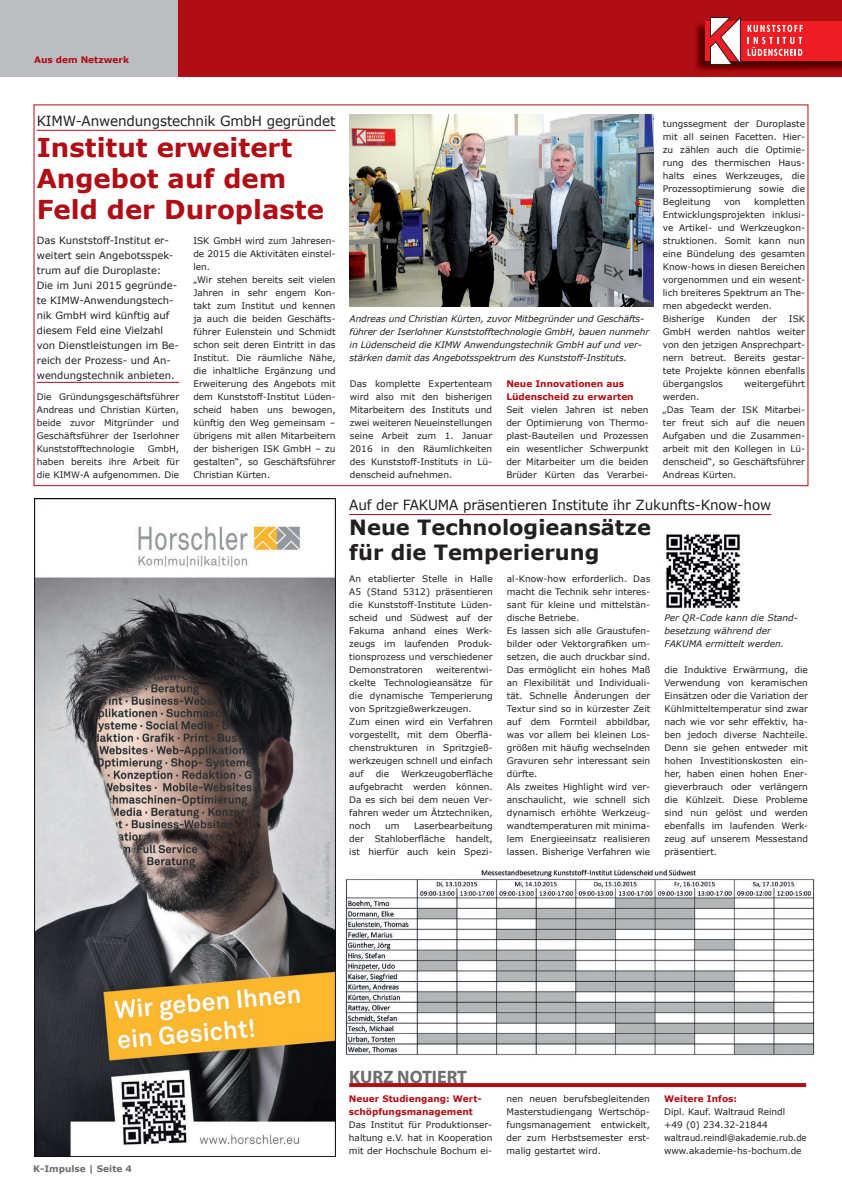
<style>
.page{position:relative;width:842px;height:1191px;background:#fff}
.page>*{position:absolute;margin:0;border:0;box-sizing:border-box;transform-origin:0 0}
.t1{font:700 26px/31.2px "Verdana";color:#b00d15}
.t2{font:700 21px/25.2px "Verdana";color:#231f20}
.t3{font:700 18px "Myriad";color:#6c6d70}
.t4{font:14px "Verdana";letter-spacing:-.01em;color:#231f20}
.t5{font:10px/15px "Verdana";color:#231f20}
.t6{font:9px/13px "Verdana";color:#231f20;text-align:justify}
.t7{font:italic 9px/13px "Verdana";letter-spacing:-.01em;color:#231f20}
.t8{font:700 9px/13px "Verdana";color:#b00d15}
.t9{font:700 9px "Verdana";color:#6c6d70}
</style>
<div class="page">
<div style="left:177px;top:0;width:665px;height:77px;background:#b00d15"></div>
<div style="left:0;top:0;width:177px;height:77px;background:#bcbdc0"></div>
<div style="left:194px;top:53px;width:614px;height:15px;background:#b00d15"></div>
<img style="left:694px;top:22px;width:148px;height:51px">
<img style="left:694px;top:53px;width:114px;height:15px">
<div style="left:705px;top:21px;width:137px;height:40px;background:#ee1d23"></div>
<svg style="left:710px;top:16px;width:31px;height:49px"></svg>
<svg style="left:748px;top:25px;width:55px;height:31px"></svg>
<img style="left:346px;top:869px;width:469px;height:187px">
<img style="left:34px;top:498px;width:301px;height:658px">
<hr style="left:349px;top:1083px;width:457px;height:4px;background:#b00d15">
<hr style="left:37px;top:382px;width:142px;height:1px;background:#b00d15">
<img style="left:350px;top:114px;width:303px;height:192px">
<hr style="left:37px;top:130px;width:299px;height:1px;background:#b00d15">
<hr style="left:349px;top:514px;width:422px;height:1px;background:#b00d15">
<img style="left:666px;top:534px;width:74px;height:75px">
<p class="t8" style="left:34px;top:53px;width:97px">Aus dem Netzwerk</p>
<h3 class="t4" style="left:37px;top:111px;width:300px">KIMW-Anwendungstechnik GmbH gegründet</h3>
<h1 class="t1" style="left:37px;top:131px;width:289px">Institut erweitert<br>Angebot auf dem<br>Feld der Duroplaste</h1>
<p class="t5" style="left:37px;top:233px;width:144px">Das Kunststoff-Institut er&shy;weitert sein Angebotsspek&shy;trum auf die Duroplaste:<br>Die im Juni 2015 gegründe&shy;te KIMW-Anwendungstech&shy;nik GmbH wird künftig auf diesem Feld eine Vielzahl von Dienstleistungen im Be&shy;reich der Prozess- und An&shy;wendungstechnik anbieten.</p>
<p class="t6" style="left:37px;top:390px;width:144px">Die Gründungsgeschäftsführer Andreas und Christian Kürten, beide zuvor Mitgründer und Geschäftsführer der Iserlohner Kunststofftechnologie</p>
<p class="t6" style="left:37px;top:442px;width:144px;text-indent:111px">GmbH, haben bereits ihre Arbeit für die KIMW-A aufgenommen. Die</p>
<p class="t6" style="left:193px;top:234px;width:144px;text-align:left">ISK GmbH wird zum Jahresen&shy;de 2015 die Aktivitäten einstel&shy;len.<br>„Wir stehen bereits seit vielen<br>Jahren in sehr engem Kon&shy;takt zum Institut und kennen ja auch die beiden Geschäfts&shy;führer Eulenstein und Schmidt schon seit deren Eintritt in das<br>Institut. Die räumliche Nähe, die inhaltliche Ergänzung und<br>Erweiterung des Angebots mit dem Kunststoff-Institut Lüden&shy;scheid haben uns bewogen, künftig den Weg gemeinsam – übrigens mit allen Mitarbeitern der bisherigen ISK GmbH – zu gestalten“, so Geschäftsführer<br>Christian Kürten.</p>
<p class="t7" style="left:350px;top:312px;width:301px">Andreas und Christian Kürten, zuvor Mitbegründer und Geschäfts&shy;führer der Iserlohner Kunststofftechnologie GmbH, bauen nunmehr in Lüdenscheid die KIMW Anwendungstechnik GmbH auf und ver&shy;stärken damit das Angebotsspektrum des Kunststoff-Instituts.</p>
<p class="t6" style="left:350px;top:377px;width:144px">Das komplette Expertenteam wird also mit den bisherigen Mitarbeitern des Instituts und zwei weiteren Neueinstellungen seine Arbeit zum 1. Januar 2016 in den Räumlichkeiten des Kunststoff-Instituts in Lü&shy;denscheid aufnehmen.</p>
<p class="t8" style="left:506px;top:377px;width:129px">Neue Innovationen aus<br>Lüdenscheid zu erwarten</p>
<p class="t6" style="left:506px;top:403px;width:144px">Seit vielen Jahren ist neben der Optimierung von Thermo&shy;plast-Bauteilen und Prozessen ein wesentlicher Schwerpunkt der Mitarbeiter um die beiden Brüder Kürten das Verarbei-</p>
<p class="t6" style="left:663px;top:117px;width:144px">tungssegment der Duroplaste mit all seinen Facetten. Hier&shy;zu zählen auch die Optimie&shy;rung des thermischen Haus&shy;halts eines Werkzeuges, die Prozess optimierung sowie die Begleitung</p>
<p class="t6" style="left:663px;top:195px;width:144px;text-align:left;text-indent:91px">kompletten<br>Entwicklungsprojekten inklusi&shy;ve Artikel- und Werkzeugkon&shy;struktionen. Somit kann nun eine Bündelung des gesamten<br>Know-hows in diesen Bereichen vorgenommen und ein wesent&shy;lich breiteres Spektrum an The&shy;men abgedeckt werden.<br>Bisherige</p>
<p class="t6" style="left:724px;top:195px;width:18px">von</p>
<p class="t6" style="left:716px;top:312px;width:36px">Kunden</p>
<p class="t6" style="left:762px;top:312px;width:16px">der</p>
<p class="t6" style="left:663px;top:312px;width:144px;text-indent:126px">ISK GmbH werden nahtlos weiter von den jetzigen Ansprechpart&shy;nern betreut. Bereits gestar&shy;tete Projekte können ebenfalls übergangslos</p>
<p class="t6" style="left:744px;top:377px;width:62px">weitergeführt</p>
<p class="t6" style="left:663px;top:390px;width:144px;text-align:left">werden.<br>„Das Team der ISK Mitarbei&shy;ter freut sich auf die neuen<br>Aufgaben und die Zusammen&shy;arbeit mit den Kollegen in Lü&shy;denscheid“, so Geschäftsführer<br>Andreas Kürten.</p>
<h3 class="t4" style="left:349px;top:495px;width:423px">Auf der FAKUMA präsentieren Institute ihr Zukunfts-Know-how</h3>
<h2 class="t2" style="left:349px;top:514px;width:303px">Neue Technologieansätze für die Temperierung</h2>
<p class="t6" style="left:349px;top:572px;width:145px">An etablierter Stelle in Halle A5 (Stand 5312) präsentieren die Kunststoff-Institute Lüden&shy;scheid und Südwest auf der Fakuma anhand eines Werk&shy;zeugs im laufenden Produk&shy;tionsprozess und verschiedener Demonstratoren</p>
<p class="t6" style="left:349px;top:663px;width:145px;text-align:left;text-indent:87px">weiterentwi&shy;ckelte Technologieansätze für die dynamische Temperierung von Spritzgießwerkzeugen.<br>Zum einen wird ein Verfahren vorgestellt, mit dem Oberflä&shy;chenstrukturen in Spritzgieß&shy;werkzeugen schnell und einfach auf</p>
<p class="t6" style="left:349px;top:767px;width:145px;text-indent:52px">Werkzeugoberfläche aufgebracht werden können.<br>Da es sich bei dem neuen Ver&shy;fahren weder um Ätztechniken, noch</p>
<p class="t6" style="left:376px;top:767px;width:15px">die</p>
<p class="t6" style="left:349px;top:819px;width:145px;text-indent:65px">Laserbearbeitung der Stahloberfläche handelt, ist hierfür auch kein Spezi-</p>
<p class="t6" style="left:385px;top:819px;width:16px">um</p>
<p class="t6" style="left:507px;top:572px;width:145px;text-align:left">al-Know-how erforderlich. Das macht die Technik sehr interes&shy;sant für kleine und mittelstän&shy;dische Betriebe.<br>Es lassen sich alle Graustufen&shy;bilder oder Vektorgrafiken um&shy;setzen, die auch druckbar sind.<br>Das ermöglicht ein hohes Maß an Flexibilität und Individuali&shy;tät. Schnelle Änderungen der<br>Textur sind so in kürzester Zeit auf dem Formteil abbildbar, was vor allem bei kleinen Los&shy;größen mit häufig wechselnden<br>Gravuren sehr interessant sein dürfte.<br>Als zweites Highlight wird ver&shy;anschaulicht, wie schnell sich dynamisch erhöhte Werkzeug&shy;wandtemperaturen mit minima&shy;lem Energieeinsatz realisieren lassen. Bisherige Verfahren wie</p>
<p class="t7" style="left:664px;top:611px;width:135px">Per QR-Code kann die Stand&shy;besetzung während der<br>FAKUMA ermittelt werden.</p>
<p class="t6" style="left:664px;top:663px;width:145px">die Induktive Erwärmung, die Verwendung von keramischen Einsätzen oder die Variation der Kühlmitteltemperatur sind zwar nach wie vor sehr effektiv, ha&shy;ben jedoch diverse Nachteile.<br>Denn sie gehen entweder mit hohen Investitionskosten ein&shy;her, haben einen hohen Ener&shy;gieverbrauch oder verlängern die Kühlzeit. Diese Probleme sind nun gelöst und werden ebenfalls im laufenden Werk&shy;zeug auf unserem Messestand präsentiert.</p>
<p class="t9" style="left:33px;top:1162px;width:100px">K-Impulse | Seite 4</p>
<h3 class="t3" style="left:349px;top:1067px;width:119px">KURZ NOTIERT</h3>
<p class="t8" style="left:349px;top:1092px;width:134px">Neuer Studiengang: Wert&shy;schöpfungsmanagement</p>
<p class="t6" style="left:349px;top:1118px;width:145px">Das Institut für Produktionser&shy;haltung e.V. hat in Kooperation mit der Hochschule Bochum ei-</p>
<p class="t6" style="left:506px;top:1092px;width:145px">nen neuen berufsbegleitenden Masterstudiengang Wertschöp&shy;fungsmanagement entwickelt, der zum Herbstsemester erst&shy;malig gestartet wird.</p>
<p class="t8" style="left:664px;top:1092px;width:75px">Weitere Infos:</p>
<p class="t6" style="left:664px;top:1105px;width:144px;text-align:left">Dipl. Kauf. Waltraud Reindl<br>+49 (0) 234.32-21844 waltraud.reindl@akademie.rub.de www.akademie-hs-bochum.de</p>
</div>
